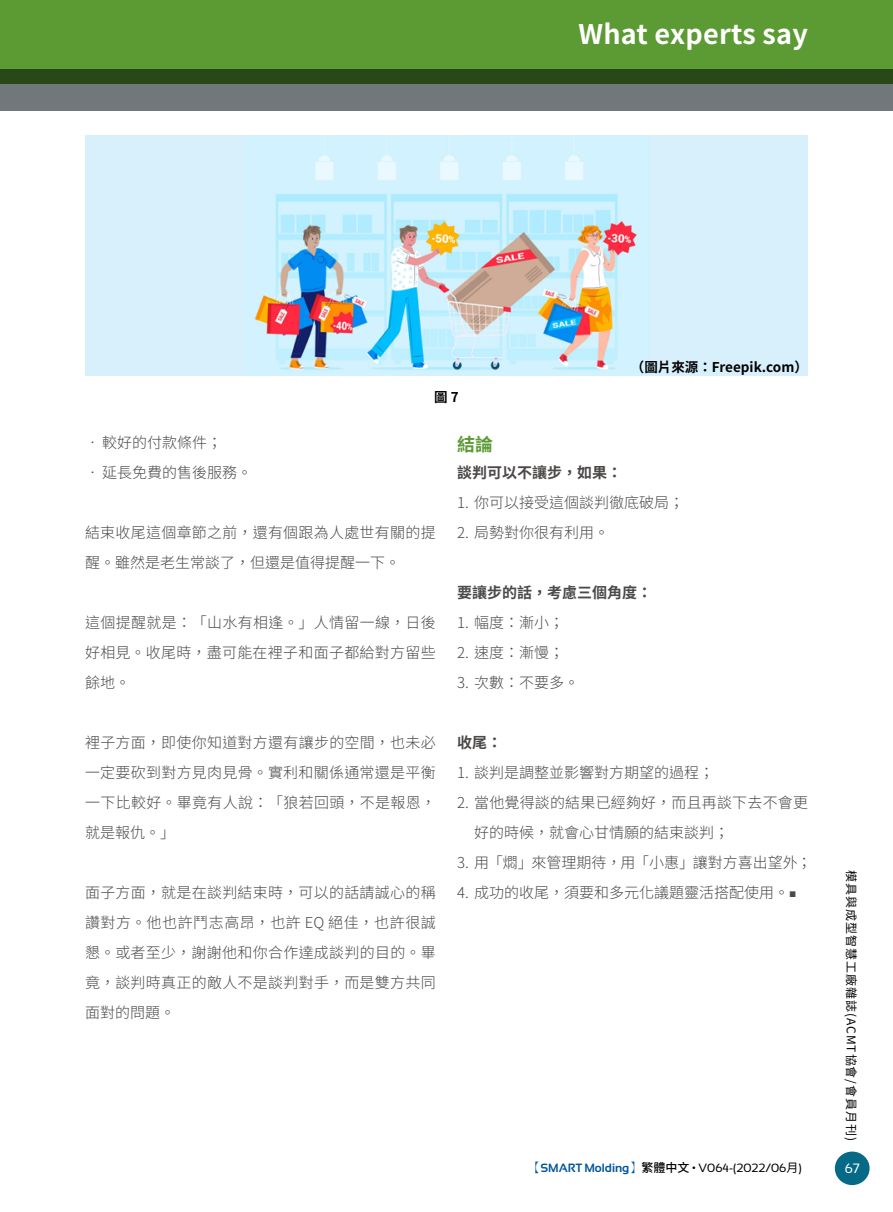
<style>
.page{position:relative;width:893px;height:1212px;background:#fff}
.page>*{position:absolute;margin:0;border:0;box-sizing:border-box;transform-origin:0 0}
.t1{font:700 27px "Noto Sans CJ Ktc";letter-spacing:.01em;color:#fff}
.t2{font:700 18px "Noto Sans CJ Ktc";color:#5c9b34}
.t3{font:300 15px/30px "Noto Sans CJ Ktc";letter-spacing:.015em;color:#4c4948;text-align:justify}
.t4{font:700 15px "Noto Sans CJ Ktc";color:#4c4948}
.t5{font:700 13.5px "Noto Sans CJ Ktc";color:#000}
.t6{font:13.5px "Sansation";color:#fff}
.t7{font:12px "Sansation";color:#000}
.t8{font:12px "Noto Sans CJ Ktc";letter-spacing:.08em;color:#000}
.s1{font-family:"Microsoft Jheng Hei UI Light";font-weight:400;font-size:12px}
.s2{font-family:"Adobe Ming Std";font-weight:300;color:#00559d}
.s3{font-weight:700;color:#00559d}
.s4{font-family:"Noto Sans CJ Ktc";font-weight:500}
.s5{font-family:"Noto Sans CJ Ktc"}
</style>
<div class="page">
<div style="left:0;top:0;width:893px;height:84px;background:#5c9b34"></div>
<svg style="left:0;top:69px;width:893px;height:41px;background:#566657"></svg>
<div style="left:835px;top:1151px;width:35px;height:34px;background:#066985;border-radius:50%"></div>
<div style="left:85px;top:135px;width:723px;height:240px;background:#d8effc"></div>
<img style="left:254px;top:155px;width:383px;height:216px">
<h1 class="t1" style="left:578px;top:19px;width:231px">What experts say</h1>
<p class="t5" style="left:434px;top:389px;width:26px">圖7</p>
<p class="t5" style="left:631px;top:359px;width:178px">（圖片來源：Freepik.com）</p>
<p class="t3" style="left:85px;top:428px;width:139px">•較好的付款條件；</p>
<p class="t3" style="left:85px;top:458px;width:169px">•延長免費的售後服務。</p>
<p class="t3" style="left:85px;top:518px;width:352px">結束收尾這個章節之前，還有個跟為人處世有關的提醒。雖然是老生常談了，但還是值得提醒一下。</p>
<p class="t3" style="left:85px;top:608px;width:352px">這個提醒就是：「山水有相逢。」人情留一線，日後好相見。收尾時，盡可能在裡子和面子都給對方留些餘地。</p>
<p class="t3" style="left:85px;top:728px;width:352px">裡子方面，即使你知道對方還有讓步的空間，也未必一定要砍到對方見肉見骨。實利和關係通常還是平衡一下比較好。畢竟有人說：「狼若回頭，不是報恩，就是報仇。」</p>
<p class="t3" style="left:85px;top:878px;width:352px">面子方面，就是在談判結束時，可以的話請誠心的稱讚對方。他也許鬥志高昂，也許 EQ 絕佳，也許很誠懇。或者至少，謝謝他和你合作達成談判的目的。畢竟，談判時真正的敵人不是談判對手，而是雙方共同面對的問題。</p>
<p class="t2" style="left:457px;top:434px;width:37px">結論</p>
<p class="t4" style="left:457px;top:464px;width:166px">談判可以不讓步，如果：</p>
<p class="t3" style="left:457px;top:488px;width:229px">1. 你可以接受這個談判徹底破局；</p>
<p class="t3" style="left:457px;top:518px;width:154px">2. 局勢對你很有利用。</p>
<p class="t4" style="left:457px;top:584px;width:196px">要讓步的話，考慮三個角度：</p>
<p class="t3" style="left:457px;top:608px;width:109px">1. 幅度：漸小；</p>
<p class="t3" style="left:457px;top:638px;width:109px">2. 速度：漸慢；</p>
<p class="t3" style="left:457px;top:668px;width:124px">3. 次數：不要多。</p>
<p class="t4" style="left:457px;top:734px;width:46px">收尾：</p>
<p class="t3" style="left:457px;top:758px;width:259px">1. 談判是調整並影響對方期望的過程；</p>
<p class="t3" style="left:474px;top:788px;width:335px;text-indent:-17px">2. 當他覺得談的結果已經夠好，而且再談下去不會更好的時候，就會心甘情願的結束談判；</p>
<p class="t3" style="left:457px;top:848px;width:356px">3. 用「燜」來管理期待，用「小惠」讓對方喜出望外；</p>
<p class="t3" style="left:457px;top:878px;width:341px">4. 成功的收尾，須要和多元化議題靈活搭配使用。<span class="s1">■</span></p>
<p class="t7" style="left:529px;top:1161px;width:275px"><span class="s2">【</span><span class="s3">SMART Molding</span><span class="s2">】</span><span class="s4">繁體中文</span> • V064-(2022/06<span class="s5">月</span>)</p>
<p class="t8" style="left:858px;top:870px;width:272px;rotate:90deg">模具與成型智慧工廠雜誌(ACMT協會/會員月刊)</p>
<p class="t6" style="left:845px;top:1161px;width:17px">67</p>
</div>
